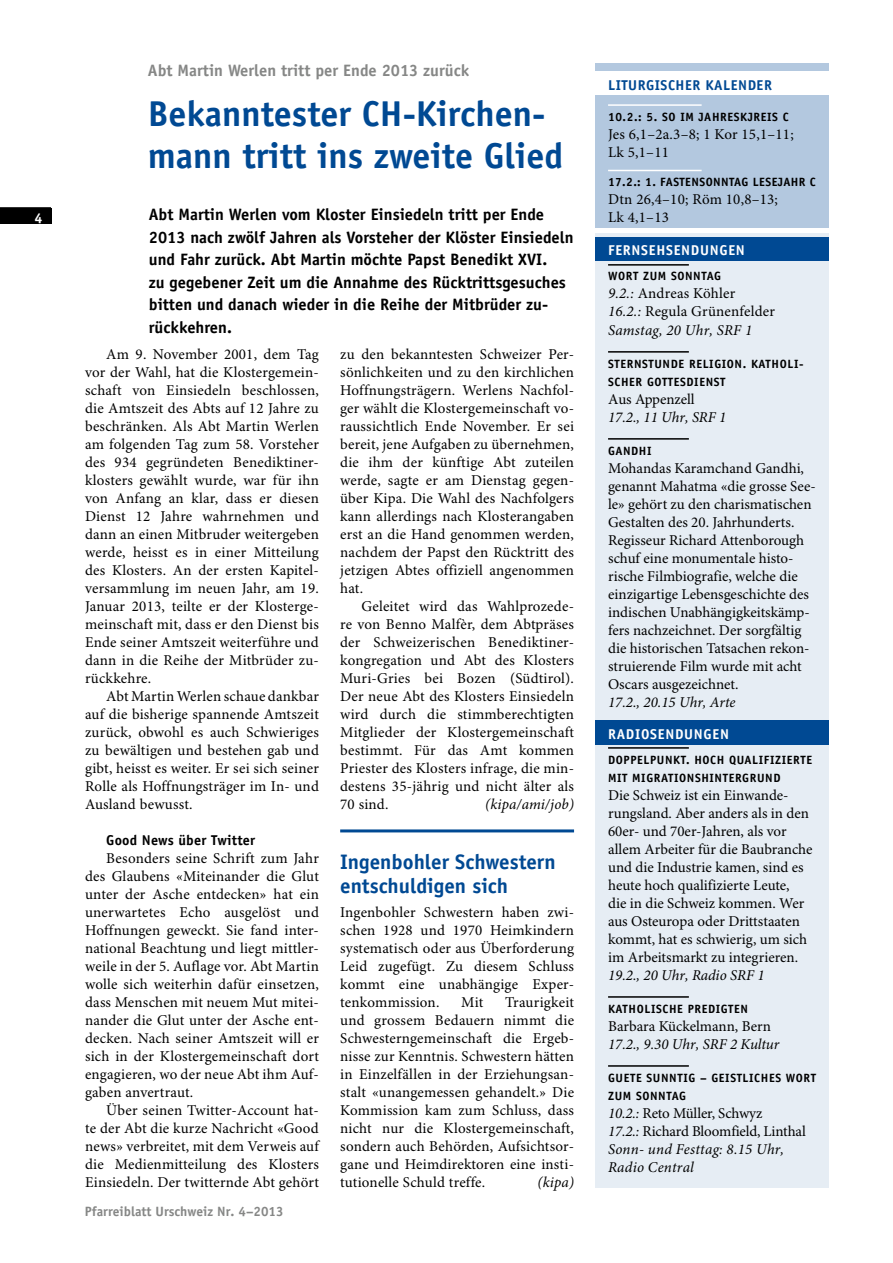
<style>
.page{position:relative;width:893px;height:1263px;background:#fff}
.page>*{position:absolute;margin:0;border:0;box-sizing:border-box;transform-origin:0 0}
.t1{font:700 36px/42px "Officina Sans Std";color:#004993}
.t2{font:700 21px/24px "Officina Sans Std";color:#004993}
.t3{font:700 16.5px/22.5px "Officina Sans Std";color:#000}
.t4{font:700 16.5px "Officina Sans Std";color:#868786}
.t5{font:15px/18px "Minion Pro";color:#000;text-align:justify}
.t6{font:italic 15px/18px "Minion Pro";color:#000}
.t7{font:700 14.25px "Officina Sans Std";letter-spacing:.05em;color:#fff}
.t8{font:700 14.25px "Officina Sans Std";letter-spacing:.035em;color:#004993}
.t9{font:700 14.25px "Officina Sans Std";letter-spacing:.015em;color:#000}
.t10{font:700 13.5px "Officina Sans Std";color:#868786}
.t11{font:700 12px/18px "Officina Sans Std";letter-spacing:.05em;color:#000}
.s1{font-style:italic}
.s2{font-style:normal}
</style>
<div class="page">
<div style="left:0;top:208px;width:51px;height:16px;background:#000"></div>
<hr style="left:0;top:207px;width:51px;height:2px;background:#000">
<div style="left:595px;top:233px;width:234px;height:954px;background:#e6edf4"></div>
<hr style="left:608px;top:264px;width:81px;height:2px;background:#000">
<hr style="left:608px;top:351px;width:81px;height:2px;background:#000">
<hr style="left:608px;top:438px;width:81px;height:2px;background:#000">
<hr style="left:608px;top:747px;width:81px;height:2px;background:#000">
<hr style="left:608px;top:996px;width:81px;height:2px;background:#000">
<hr style="left:608px;top:1065px;width:81px;height:2px;background:#000">
<div style="left:595px;top:237px;width:234px;height:23px;background:#004993"></div>
<div style="left:595px;top:720px;width:234px;height:24px;background:#004993"></div>
<div style="left:595px;top:64px;width:234px;height:164px;background:#b3c8df"></div>
<hr style="left:608px;top:104px;width:94px;height:2px;background:#fff">
<hr style="left:608px;top:170px;width:94px;height:1px;background:#fff">
<div style="left:595px;top:71px;width:234px;height:24px;background:#fff"></div>
<hr style="left:340px;top:829px;width:234px;height:3px;background:#004993">
<p class="t7" style="left:35px;top:209px;width:9px">4</p>
<p class="t4" style="left:148px;top:60px;width:323px">Abt Martin Werlen tritt per Ende 2013 zurück</p>
<h1 class="t1" style="left:148px;top:93px;width:417px">Bekanntester CH -Kirchen&shy;mann tritt ins zweite Glied</h1>
<p class="t3" style="left:149px;top:203px;width:426px">Abt Martin Werlen vom Kloster Einsiedeln tritt per Ende 2013 nach zwölf Jahren als Vorsteher der Klöster Einsiedeln und Fahr zurück. Abt Martin möchte Papst Benedikt XVI.<br>zu gegebener Zeit um die Annahme des Rücktrittsgesuches bitten und danach wieder in die Reihe der Mitbrüder zu&shy;rückkehren.</p>
<p class="t5" style="left:85px;top:346px;width:235px;text-indent:21px">Am 9. November 2001, dem Tag vor der Wahl, hat die Klostergemein&shy;schaft von Einsiedeln beschlossen, die Amtszeit des Abts auf 12 Jahre zu beschränken. Als Abt Martin Werlen am folgenden Tag zum 58. Vorsteher des 934 gegründeten Benediktiner&shy;klosters gewählt wurde, war für ihn von Anfang an klar, dass er diesen Dienst 12 Jahre wahrnehmen und dann an einen Mitbruder weitergeben werde, heisst es in einer Mitteilung des Klosters. An der ersten Kapitel&shy;versammlung im neuen Jahr, am 19.<br>Januar 2013, teilte er der Klosterge&shy;meinschaft mit, dass er den Dienst bis Ende seiner Amtszeit weiterführe und dann in die Reihe der Mitbrüder zu&shy;rückkehre.</p>
<p class="t5" style="left:85px;top:688px;width:235px;text-indent:21px">Abt Martin Werlen schaue dankbar auf die bisherige spannende Amtszeit zurück, obwohl es auch Schwieriges zu bewältigen und bestehen gab und gibt, heisst es weiter. Er sei sich seiner Rolle als Hoffnungsträger im In- und Ausland bewusst.</p>
<p class="t9" style="left:106px;top:831px;width:150px">Good N ews über Twitter</p>
<p class="t5" style="left:85px;top:850px;width:235px;text-indent:21px">Besonders seine Schrift zum Jahr des Glaubens «Miteinander die Glut unter der Asche entdecken» hat ein unerwartetes Echo ausgelöst und Hoffnungen geweckt. Sie fand inter&shy;national Beachtung und liegt mittler&shy;weile in der 5. Auflage vor. Abt Martin wolle sich weiterhin dafür einsetzen, dass Menschen mit neuem Mut mitei&shy;nander die Glut unter der Asche ent&shy;decken. Nach seiner Amtszeit will er sich in der Klostergemeinschaft dort engagieren, wo der neue Abt ihm Auf&shy;gaben anvertraut.</p>
<p class="t5" style="left:85px;top:1102px;width:235px;text-indent:21px">Über seinen Twitter-Account hat&shy;te der Abt die kurze Nachricht «Good news» verbreitet, mit dem Verweis auf die Medienmitteilung des Klosters Einsiedeln. Der twitternde Abt gehört</p>
<p class="t10" style="left:85px;top:1203px;width:200px">Pfarreiblatt Urschweiz N r. 4–2013</p>
<p class="t5" style="left:340px;top:346px;width:235px">zu den bekanntesten Schweizer Per&shy;sönlichkeiten und zu den kirchlichen Hoffnungsträgern. Werlens Nachfol&shy;ger wählt die Klostergemeinschaft vo&shy;raussichtlich Ende November. Er sei bereit, jene Aufgaben zu übernehmen, die ihm der künftige Abt zuteilen werde, sagte er am Dienstag gegen&shy;über Kipa. Die Wahl des Nachfolgers kann allerdings nach Klosterangaben erst an die Hand genommen werden, nachdem der Papst den Rücktritt des jetzigen Abtes offiziell angenommen hat.</p>
<p class="t5" style="left:340px;top:598px;width:235px;text-indent:21px">Geleitet wird das Wahlprozede&shy;re von Benno Malfèr, dem Abtpräses der Schweizerischen Benediktiner&shy;kongregation und Abt des Klosters Muri-Gries bei Bozen (Südtirol).<br>Der neue Abt des Klosters Einsiedeln wird durch die stimmberechtigten Mitglieder der Klostergemeinschaft bestimmt. Für das Amt kommen Priester des Klosters infrage, die min&shy;destens 35-jährig und nicht älter als 70 sind.</p>
<p class="t6" style="left:485px;top:796px;width:90px">(kipa/ami/job)</p>
<h2 class="t2" style="left:340px;top:850px;width:217px">Ingenbohler Schwestern entschuldigen sich</h2>
<p class="t5" style="left:340px;top:904px;width:235px">Ingenbohler Schwestern haben zwi&shy;schen 1928 und 1970 Heimkindern systematisch oder aus Überforderung Leid zugefügt. Zu diesem Schluss kommt eine unabhängige Exper&shy;tenkommission.</p>
<p class="t5" style="left:340px;top:994px;width:235px;text-indent:165px">Traurigkeit und grossem Bedauern nimmt die Schwesterngemeinschaft die Ergeb&shy;nisse zur Kenntnis. Schwestern hätten in Einzelfällen in der Erziehungsan&shy;stalt «unangemessen gehandelt.» Die Kommission kam zum Schluss, dass nicht nur die Klostergemeinschaft, sondern auch Behörden, Aufsichtsor&shy;gane und Heimdirektoren eine insti&shy;tutionelle Schuld treffe.</p>
<p class="t5" style="left:461px;top:994px;width:24px">Mit</p>
<p class="t6" style="left:538px;top:1174px;width:38px">(kipa)</p>
<p class="t8" style="left:608px;top:76px;width:56px">LITURGISCHER</p>
<p class="t8" style="left:706px;top:76px;width:59px">KALEN DER</p>
<p class="t11" style="left:608px;top:107px;width:181px">10.2.: 5. So im Jahreskj reis C</p>
<p class="t5" style="left:608px;top:126px;width:187px">Jes 6,1–2a.3–8; 1 Kor 15,1–11;<br>Lk 5,1–11</p>
<p class="t11" style="left:608px;top:173px;width:129px">17.2.: 1. Fastensonntag</p>
<p class="t11" style="left:753px;top:173px;width:64px">Lesejahr C</p>
<p class="t5" style="left:608px;top:191px;width:171px">Dtn 26,4–10; Röm 10,8–13;<br>Lk 4,1–13</p>
<p class="t7" style="left:608px;top:242px;width:138px">fernsehsendu ngen</p>
<p class="t11" style="left:608px;top:267px;width:44px">Wort zum</p>
<p class="t11" style="left:671px;top:267px;width:38px">Sonntag</p>
<p class="t5" style="left:608px;top:285px;width:168px;text-align:left"><span class="s1">9.2.:</span> Andreas Köhler<br><span class="s1">16.2.:</span> Regula Grünenfelder<br><span class="s1">Samstag, 20 Uhr, SRF 1</span></p>
<p class="t11" style="left:608px;top:354px;width:197px">Sternstu nde Religion. Katholi&shy;scher gott</p>
<p class="t11" style="left:674px;top:372px;width:52px">esdienst</p>
<p class="t5" style="left:608px;top:390px;width:88px">Aus Appenzell</p>
<p class="t6" style="left:608px;top:408px;width:120px">17.2., 11 Uhr, SRF 1</p>
<p class="t11" style="left:608px;top:441px;width:45px">gandhi</p>
<p class="t5" style="left:608px;top:459px;width:209px;text-align:left">Mohandas Karamchand Gandhi, genannt Mahatma «die grosse See&shy;le» gehört zu den charismatischen<br>Gestalten des 20. Jahrhunderts.<br>Regisseur Richard Attenborough schuf eine monumentale histo&shy;rische Filmbiografie, welche die einzigartige Lebensgeschichte des indischen Unabhängigkeitskämp&shy;fers nachzeichnet. Der sorgfältig die historischen Tatsachen rekon&shy;struierende Film wurde mit acht<br>Oscars ausgezeichnet.</p>
<p class="t6" style="left:608px;top:693px;width:129px">17.2., 20.15 Uhr, Arte</p>
<p class="t7" style="left:608px;top:725px;width:122px">radiosendu ngen</p>
<p class="t11" style="left:608px;top:750px;width:43px">Doppelpu</p>
<p class="t11" style="left:665px;top:750px;width:80px">nkt. Hoch qual</p>
<p class="t11" style="left:608px;top:750px;width:206px;text-indent:151px">ifizierte mit migrationshintergrund</p>
<p class="t5" style="left:608px;top:786px;width:206px;text-align:left">Die Schweiz ist ein Einwande&shy;rungsland. Aber anders als in den<br>60er- und 70er-Jahren, als vor allem Arbeiter für die Baubranche und die Industrie kamen, sind es heute hoch qualifizierte Leute,<br>die in die Schweiz kommen. Wer aus Osteuropa oder Drittstaaten kommt, hat es schwierig, um sich im Arbeitsmarkt zu integrieren.</p>
<p class="t6" style="left:608px;top:966px;width:158px">19.2., 20 Uhr, Radio SRF 1</p>
<p class="t11" style="left:608px;top:999px;width:140px">Katholische PredigteN</p>
<p class="t5" style="left:608px;top:1017px;width:164px">Barbara Kückelmann, Bern</p>
<p class="t6" style="left:608px;top:1035px;width:173px">17.2., 9.30 Uhr, SRF 2 Kultur</p>
<p class="t11" style="left:608px;top:1068px;width:124px">Guete Su nntig – GeIStl</p>
<p class="t11" style="left:749px;top:1068px;width:68px">iches Wort</p>
<p class="t11" style="left:608px;top:1086px;width:9px">zum</p>
<p class="t11" style="left:636px;top:1086px;width:38px">Sonntag</p>
<p class="t6" style="left:608px;top:1104px;width:199px">10.2.: <span class="s2">Reto Müller, Schwyz<br></span>17.2.: <span class="s2">Richard Bloomfield, Linthal<br></span>Sonn- und Festtag: 8.15 Uhr,<br>Radio Central</p>
</div>
